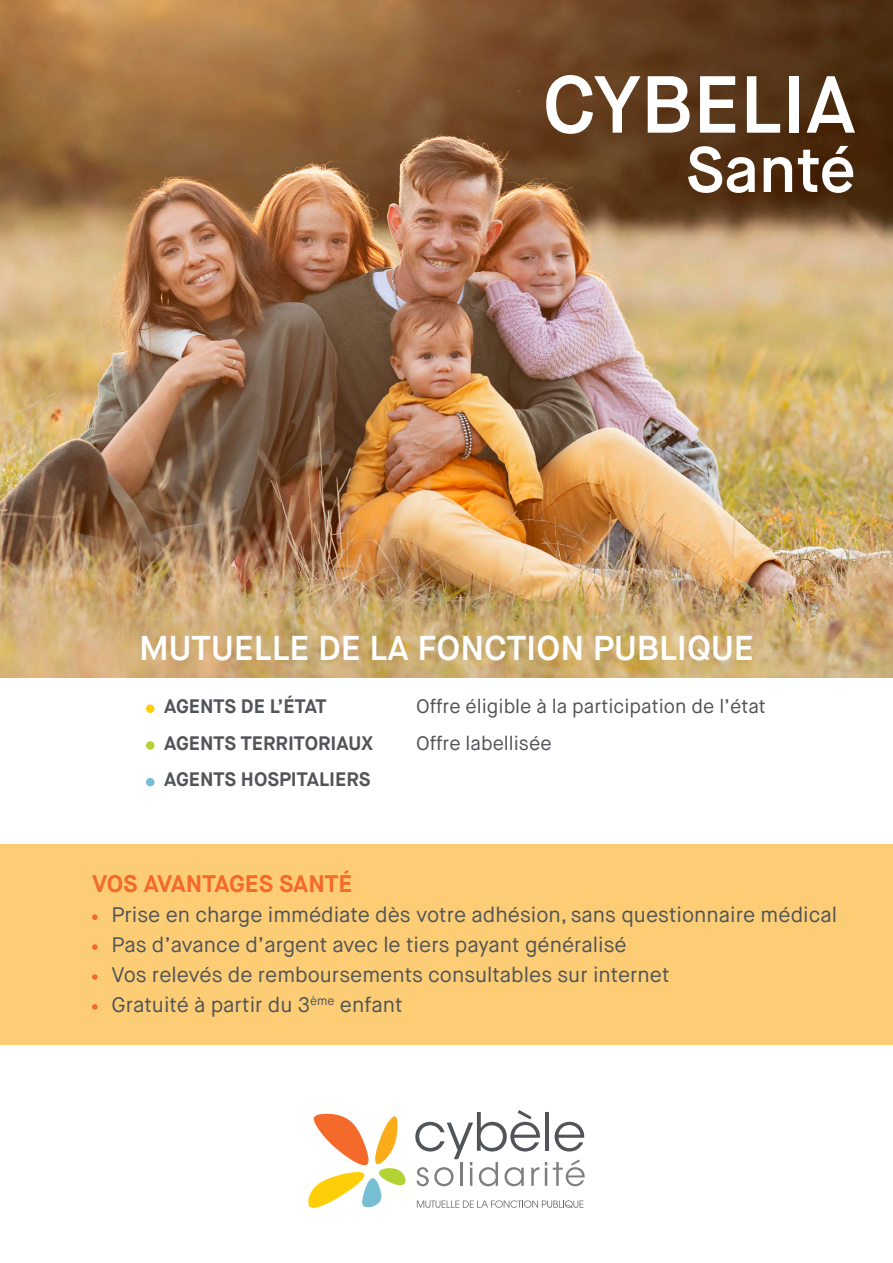
<style>
.page{position:relative;width:893px;height:1263px;background:#fff}
.page>*{position:absolute;margin:0;border:0;box-sizing:border-box;transform-origin:0 0}
.t1{font:600 80.7px "Maison Neue";color:#fff}
.t2{font:600 64.05px "Maison Neue";color:#fff}
.t3{font:600 34.5px "Maison Neue";color:#fff}
.t4{font:700 24px "Maison Neue";color:#f36a2a}
.t5{font:21px "Maison Neue";color:#515458}
.t6{font:19.5px "Maison Neue";color:#515458}
.t7{font:700 19.5px "Maison Neue";color:#515458}
</style>
<div class="page">
<div style="left:0;top:844px;width:893px;height:200px;background:#fccd75"></div>
<img style="left:0;top:0;width:893px;height:678px">
<hr style="left:545px;top:1112px;width:4px;height:39px;background:#515458">
<svg style="left:555px;top:1122px;width:30px;height:29px"></svg>
<svg style="left:415px;top:1110px;width:132px;height:76px"></svg>
<svg style="left:553px;top:1159px;width:32px;height:27px"></svg>
<svg style="left:308px;top:1114px;width:98px;height:94px"></svg>
<svg style="left:417px;top:1200px;width:166px;height:8px"></svg>
<svg style="left:92px;top:914px;width:6px;height:6px"></svg>
<svg style="left:92px;top:944px;width:6px;height:6px"></svg>
<svg style="left:92px;top:974px;width:6px;height:6px"></svg>
<svg style="left:92px;top:1004px;width:6px;height:6px"></svg>
<div style="left:146px;top:704px;width:8px;height:9px;background:#fece08;border-radius:50%"></div>
<div style="left:146px;top:741px;width:8px;height:9px;background:#b3d234;border-radius:50%"></div>
<div style="left:146px;top:778px;width:8px;height:8px;background:#76bfd3;border-radius:50%"></div>
<p class="t1" style="left:543px;top:54px;width:315px">CYBELIA</p>
<p class="t2" style="left:685px;top:129px;width:172px">Santé</p>
<p class="t3" style="left:139px;top:626px;width:616px">MUTUELLE DE LA FONCTION PUBLIQUE</p>
<p class="t7" style="left:164px;top:694px;width:164px">AGENTS DE L’ÉTAT</p>
<p class="t6" style="left:416px;top:694px;width:351px">Offre éligible à la participation de l’état</p>
<p class="t7" style="left:164px;top:730px;width:210px">AGENTS TERRITORIAUX</p>
<p class="t6" style="left:416px;top:731px;width:137px">Offre labellisée</p>
<p class="t7" style="left:164px;top:767px;width:208px">AGENTS HOSPITALIERS</p>
<p class="t4" style="left:92px;top:868px;width:262px">VOS AVANTAGES SANTÉ</p>
<p class="t5" style="left:112px;top:902px;width:727px">Prise en charge immédiate dès votre adhésion, sans questionnaire médical</p>
<p class="t5" style="left:112px;top:931px;width:517px">Pas d’avance d’argent avec le tiers payant généralisé</p>
<p class="t5" style="left:112px;top:961px;width:560px">Vos relevés de remboursements consultables sur internet</p>
<p class="t5" style="left:112px;top:991px;width:293px">Gratuité à partir du 3<sup>ème</sup> enfant</p>
</div>
